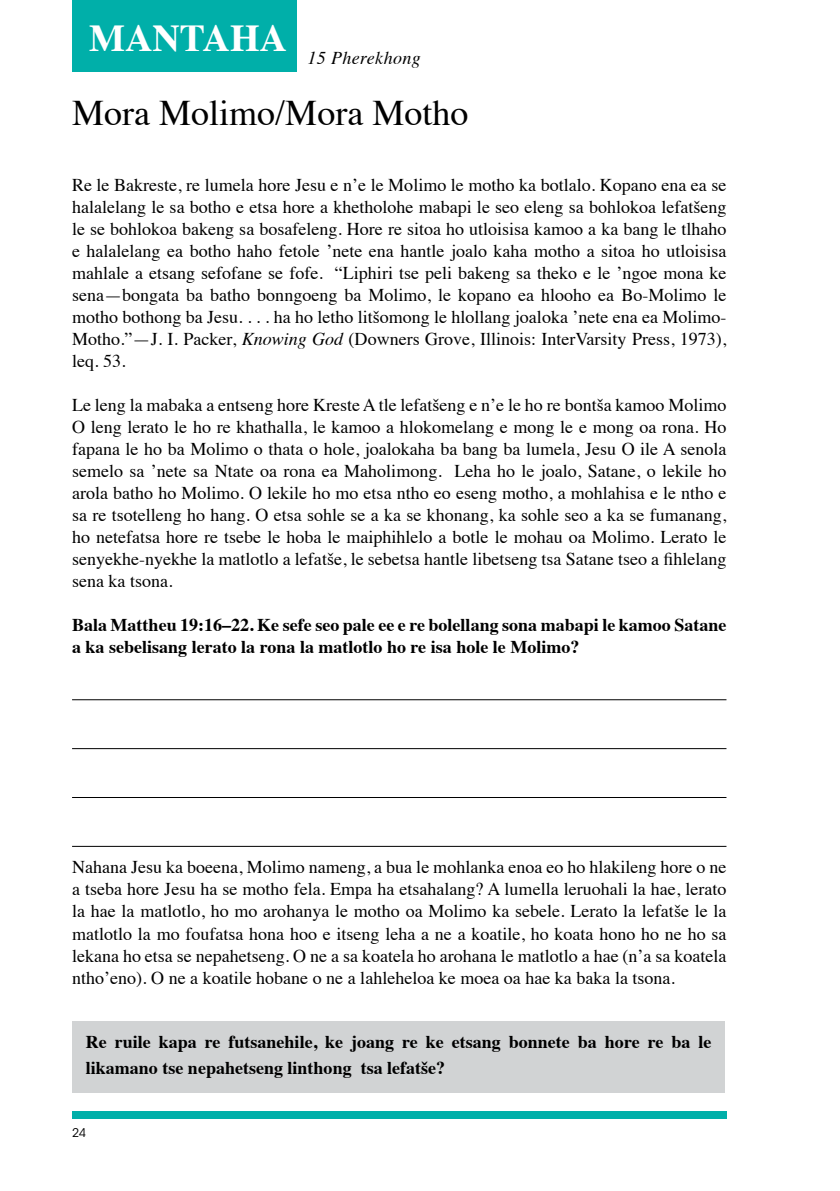
<style>
.page{position:relative;width:840px;height:1191px;background:#fff}
.page>*{position:absolute;margin:0;border:0;box-sizing:border-box;transform-origin:0 0}
.t1{font:36px "Times";color:#000}
.t2{font:18px/22px "Times";color:#000;text-align:justify}
.t3{font:700 18px/22px "Times";color:#000}
.t4{font:italic 18px "Times";letter-spacing:.02em;color:#000}
.t5{font:12px "ITC Avant Garde Std";color:#000}
.s1{font-style:italic}
</style>
<div class="page">
<div style="left:72px;top:1111px;width:654px;height:8px;background:#00afa9"></div>
<div style="left:72px;top:0;width:225px;height:71px;background:#00afa9"></div>
<hr style="left:72px;top:699px;width:654px;height:1px;background:#000">
<hr style="left:72px;top:797px;width:654px;height:1px;background:#000">
<hr style="left:72px;top:748px;width:654px;height:1px;background:#000">
<hr style="left:72px;top:846px;width:654px;height:1px;background:#000">
<div style="left:72px;top:1020px;width:652px;height:72px;background:#d1d3d4"></div>
<p class="t4" style="left:89px;top:42px;width:333px"><sup>MANTAHA</sup> 15 Pherekhong</p>
<h1 class="t1" style="left:72px;top:80px;width:397px">Mora Molimo/Mora Motho</h1>
<p class="t2" style="left:72px;top:173px;width:655px">Re le Bakreste, re lumela hore Jesu e n’e le Molimo le motho ka botlalo. Kopano ena ea se halalelang le sa botho e etsa hore a khetholohe mabapi le seo eleng sa bohlokoa lefatšeng le se bohlokoa bakeng sa bosafeleng. Hore re sitoa ho utloisisa kamoo a ka bang le tlhaho e halalelang ea botho haho fetole ’nete ena hantle joalo kaha motho a sitoa ho utloisisa mahlale a etsang sefofane se fofe. “Liphiri tse peli bakeng sa theko e le ’ngoe mona ke sena—bongata ba batho bonngoeng ba Molimo, le kopano ea hlooho ea Bo-Molimo le motho bothong ba Jesu. . . . ha ho letho litšomong le hlollang joaloka ’nete ena ea Molimo-Motho.”—J. I. Packer, <span class="s1">Knowing God</span> (Downers Grove, Illinois: InterVarsity Press, 1973), leq. 53.</p>
<p class="t2" style="left:72px;top:393px;width:655px">Le leng la mabaka a entseng hore Kreste A tle lefatšeng e n’e le ho re bontša kamoo Molimo O leng lerato le ho re khathalla, le kamoo a hlokomelang e mong le e mong oa rona. Ho fapana le ho ba Molimo o thata o hole, joalokaha ba bang ba lumela, Jesu O ile A senola semelo sa ’nete sa Ntate oa rona ea Maholimong. Leha ho le joalo, Satane, o lekile ho arola batho ho Molimo. O lekile ho mo etsa ntho eo eseng motho, a mohlahisa e le ntho e sa re tsotelleng ho hang. O etsa sohle se a ka se khonang, ka sohle seo a ka se fumanang, ho netefatsa hore re tsebe le hoba le maiphihlelo a botle le mohau oa Molimo. Lerato le senyekhe-nyekhe la matlotlo a lefatše, le sebetsa hantle libetseng tsa Satane tseo a fihlelang sena ka tsona.</p>
<p class="t3" style="left:72px;top:612px;width:655px">Bala Mattheu 19:16–22. Ke sefe seo pale ee e re bolellang sona mabapi le kamoo Satane a ka sebelisang lerato la rona la matlotlo ho re isa hole le Molimo?</p>
<p class="t2" style="left:72px;top:855px;width:655px">Nahana Jesu ka boeena, Molimo nameng, a bua le mohlanka enoa eo ho hlakileng hore o ne a tseba hore Jesu ha se motho fela. Empa ha etsahalang? A lumella leruohali la hae, lerato la hae la matlotlo, ho mo arohanya le motho oa Molimo ka sebele. Lerato la lefatše le la matlotlo la mo foufatsa hona hoo e itseng leha a ne a koatile, ho koata hono ho ne ho sa lekana ho etsa se nepahetseng. O ne a sa koatela ho arohana le matlotlo a hae (n’a sa koatela ntho’eno). O ne a koatile hobane o ne a lahleheloa ke moea oa hae ka baka la tsona.</p>
<p class="t3" style="left:86px;top:1026px;width:626px;line-height:26px">Re ruile kapa re futsanehile, ke joang re ke etsang bonnete ba hore re ba le likamano tse nepahetseng linthong tsa lefatše?</p>
<p class="t5" style="left:72px;top:1125px;width:15px">24</p>
</div>
